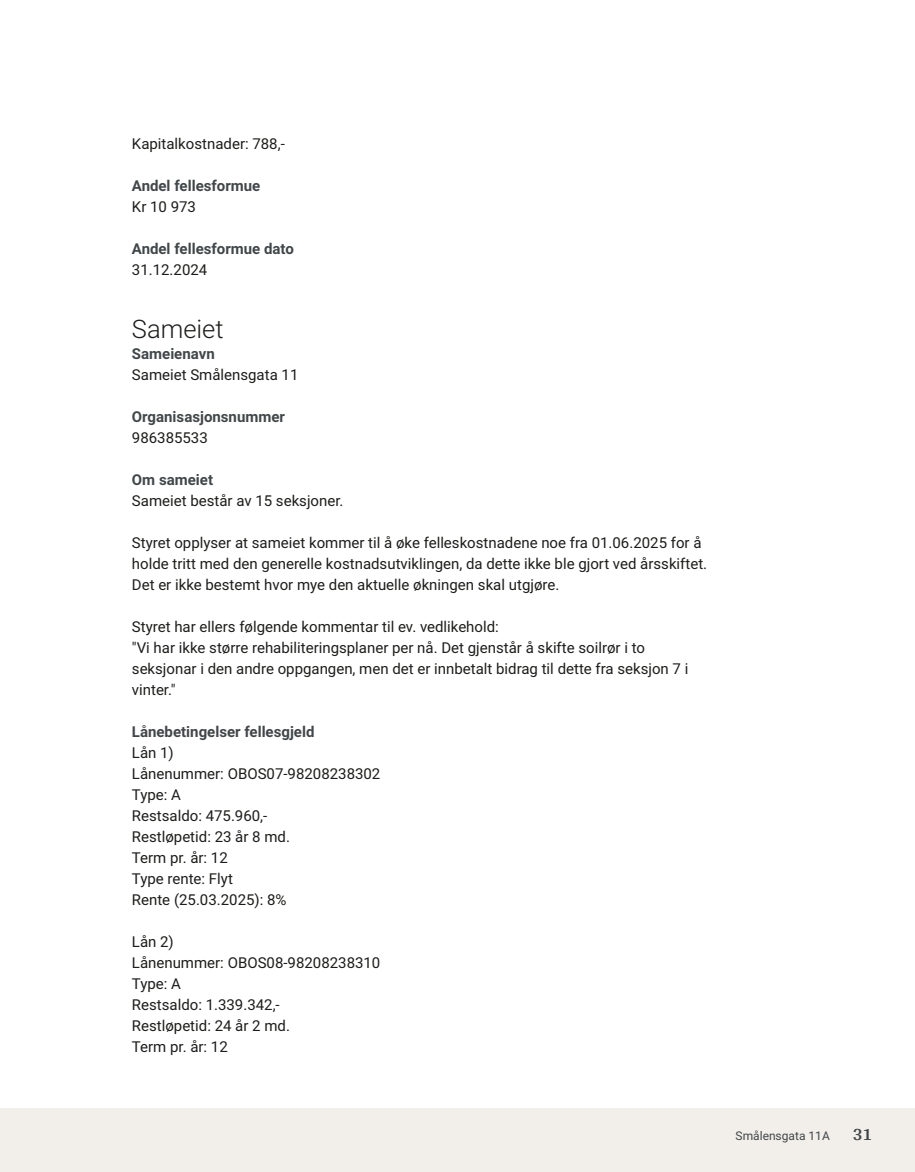
<style>
.page{position:relative;width:915px;height:1172px;background:#fff}
.page>*{position:absolute;margin:0;border:0;box-sizing:border-box;transform-origin:0 0}
.t1{font:300 25.5px "Roboto Vitec";color:#1d1d1b}
.t2{font:700 18px "Arya";color:#414749}
.t3{font:15px/21px "Roboto Vitec";color:#1d1d1b}
.t4{font:700 15px "Roboto Vitec";color:#414749}
.t5{font:12px "Roboto Vitec";color:#414749}
</style>
<div class="page">
<div style="left:0;top:1108px;width:914px;height:64px;background:#f2eeea"></div>
<p class="t3" style="left:132px;top:132px;width:154px">Kapitalkostnader: 788,‑</p>
<p class="t4" style="left:132px;top:175px;width:130px">Andel fellesformue</p>
<p class="t3" style="left:132px;top:195px;width:66px">Kr 10 973</p>
<p class="t4" style="left:132px;top:238px;width:163px">Andel fellesformue dato</p>
<p class="t3" style="left:132px;top:258px;width:77px">31.12.2024</p>
<h1 class="t1" style="left:132px;top:311px;width:93px">Sameiet</h1>
<p class="t4" style="left:132px;top:343px;width:84px">Sameienavn</p>
<p class="t3" style="left:132px;top:363px;width:168px">Sameiet Smålensgata 11</p>
<p class="t4" style="left:132px;top:406px;width:154px">Organisasjonsnummer</p>
<p class="t3" style="left:132px;top:426px;width:77px">986385533</p>
<p class="t4" style="left:132px;top:469px;width:83px">Om sameiet</p>
<p class="t3" style="left:132px;top:489px;width:213px">Sameiet består av 15 seksjoner.</p>
<p class="t3" style="left:132px;top:531px;width:576px">Styret opplyser at sameiet kommer til å øke felleskostnadene noe fra 01.06.2025 for å holde tritt med den generelle kostnadsutviklingen, da dette ikke ble gjort ved årsskiftet.<br>Det er ikke bestemt hvor mye den aktuelle økningen skal utgjøre.</p>
<p class="t3" style="left:132px;top:615px;width:558px">Styret har ellers følgende kommentar til ev. vedlikehold:<br>"Vi har ikke større rehabiliteringsplaner per nå. Det gjenstår å skifte soilrør i to seksjonar i den andre oppgangen, men det er innbetalt bidrag til dette fra seksjon 7 i vinter."</p>
<p class="t4" style="left:132px;top:721px;width:184px">Lånebetingelser fellesgjeld</p>
<p class="t3" style="left:132px;top:741px;width:250px">Lån 1)<br>Lånenummer: OBOS07‑98208238302<br>Type: A<br>Restsaldo: 475.960,‑<br>Restløpetid: 23 år 8 md.<br>Term pr. år: 12<br>Type rente: Flyt<br>Rente (25.03.2025): 8%</p>
<p class="t3" style="left:132px;top:930px;width:250px">Lån 2)<br>Lånenummer: OBOS08‑98208238310<br>Type: A<br>Restsaldo: 1.339.342,‑<br>Restløpetid: 24 år 2 md.<br>Term pr. år: 12</p>
<p class="t5" style="left:735px;top:1127px;width:96px">Smålensgata 11A</p>
<p class="t2" style="left:852px;top:1123px;width:21px">31</p>
</div>
